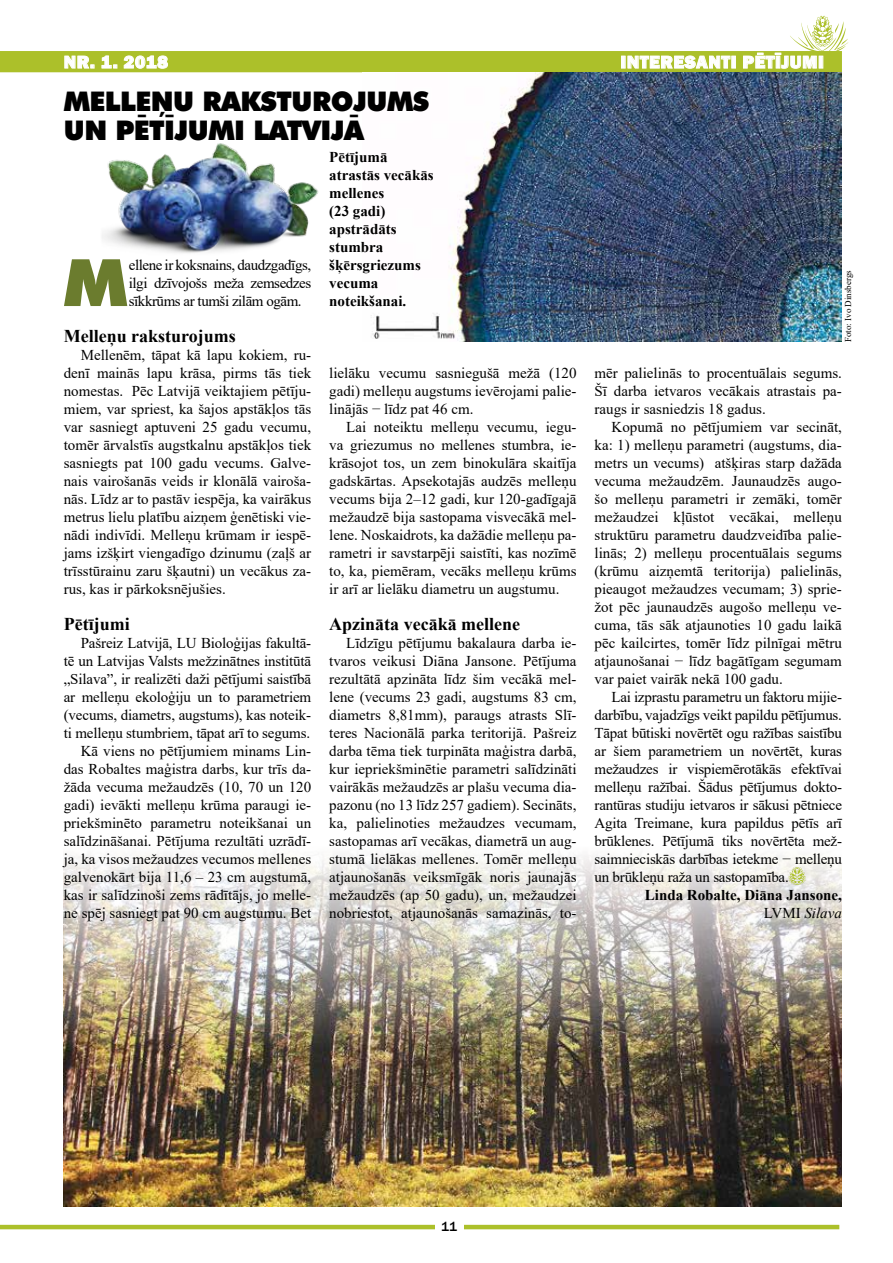
<style>
.page{position:relative;width:893px;height:1263px;background:#fff}
.page>*{position:absolute;margin:0;border:0;box-sizing:border-box;transform-origin:0 0}
.t1{font:900 65.4px "Futura TL";color:#6b7c2e}
.t2{font:900 27px/28.5px "Futura TL";letter-spacing:-.02em;color:#000}
.t3{font:700 18px "Times New Roman";color:#000}
.t4{font:800 18px "Franklin Gothic";letter-spacing:.04em;color:#fff}
.t5{font:15px/18px "Times New Roman";color:#000;text-align:justify}
.t6{font:700 15px/18px "Times New Roman";color:#000;text-align:right}
.t7{font:500 13.5px "Franklin Gothic";color:#000}
.t8{font:9px "Times New Roman";color:#000}
.s1{font-weight:400}
.s2{font-weight:400;font-style:italic}
</style>
<div class="page">
<hr style="left:0;top:1225px;width:839px;height:4px;background:#acc02a">
<div style="left:435px;top:1221px;width:28px;height:17px;background:#fff"></div>
<img style="left:64px;top:854px;width:778px;height:352px">
<div style="left:0;top:51px;width:842px;height:21px;background:#acc02a"></div>
<div style="left:621px;top:56px;width:5px;height:13px;border:1px solid #fff"></div>
<svg style="left:627px;top:55px;width:104px;height:14px"></svg>
<div style="left:731px;top:56px;width:5px;height:13px;border:1px solid #fff"></div>
<svg style="left:743px;top:16px;width:105px;height:53px"></svg>
<svg style="left:64px;top:55px;width:31px;height:14px"></svg>
<svg style="left:101px;top:55px;width:16px;height:14px"></svg>
<svg style="left:123px;top:55px;width:45px;height:14px"></svg>
<svg style="left:789px;top:867px;width:17px;height:18px"></svg>
<img style="left:371px;top:72px;width:471px;height:270px">
<img style="left:102px;top:143px;width:217px;height:110px">
<p class="t4" style="left:64px;top:50px;width:106px">NR. 1. 2018</p>
<p class="t4" style="left:620px;top:50px;width:205px">INTERESANTI PĒTĪJUMI</p>
<h2 class="t2" style="left:64px;top:86px;width:367px">MELLEŅU RAKSTUROJUMS<br>UN PĒTĪJUMI LATVIJĀ</h2>
<h1 class="t1" style="left:64px;top:238px;width:65px">M</h1>
<p class="t5" style="left:129px;top:256px;width:184px">ellene ir koksnains, daudzgadīgs, ilgi dzīvojošs meža zemsedzes sīkkrūms ar tumši zilām ogām.</p>
<p class="t3" style="left:64px;top:323px;width:174px">Melleņu raksturojums</p>
<p class="t5" style="left:64px;top:346px;width:249px;text-indent:17px">Mellenēm, tāpat kā lapu kokiem, ru&shy;denī mainās lapu krāsa, pirms tās tiek nomestas. Pēc Latvijā veiktajiem pētīju&shy;miem, var spriest, ka šajos apstākļos tās var sasniegt aptuveni 25 gadu vecumu, tomēr ārvalstīs augstkalnu apstākļos tiek sasniegts pat 100 gadu vecums. Galve&shy;nais vairošanās veids ir klonālā vairoša&shy;nās. Līdz ar to pastāv iespēja, ka vairākus metrus lielu platību aizņem ģenētiski vie&shy;nādi indivīdi. Melleņu krūmam ir iespē&shy;jams izšķirt viengadīgo dzinumu (zaļš ar trīsstūrainu zaru šķautni) un vecākus za&shy;rus, kas ir pārkoksnējušies.</p>
<p class="t3" style="left:64px;top:611px;width:67px">Pētījumi</p>
<p class="t5" style="left:64px;top:634px;width:249px;text-align:right">Pašreiz Latvijā, LU Bioloģijas fakultā-<br>tē un Latvijas Valsts mežzinātnes institūtā „Silava”, ir realizēti daži pētījumi saistībā ar melleņu ekoloģiju un to parametriem (vecums, diametrs, augstums), kas noteik&shy;ti melleņu stumbriem, tāpat arī to segums.<br>Kā viens no pētījumiem minams Lin&shy;das Robaltes maģistra darbs, kur trīs da&shy;žāda vecuma mežaudzēs (10, 70 un 120 gadi) ievākti melleņu krūma paraugi ie&shy;priekšminēto parametru noteikšanai un salīdzināšanai. Pētījuma rezultāti uzrādī&shy;ja, ka visos mežaudzes vecumos mellenes galvenokārt bija 11,6 – 23 cm augstumā, kas ir salīdzinoši zems rādītājs, jo melle&shy;ne spēj sasniegt pat 90 cm augstumu. Bet</p>
<p class="t6" style="left:329px;top:148px;width:106px;text-align:left">Pētījumā atrastās vecākās mellenes<br>(23 gadi) apstrādāts stumbra šķērsgriezums vecuma noteikšanai.</p>
<p class="t5" style="left:329px;top:364px;width:249px">lielāku vecumu sasniegušā mežā (120 gadi) melleņu augstums ievērojami palie&shy;linājās − līdz pat 46 cm.</p>
<p class="t5" style="left:329px;top:418px;width:249px;text-indent:17px">Lai noteiktu melleņu vecumu, iegu&shy;va griezumus no mellenes stumbra, ie&shy;krāsojot tos, un zem binokulāra skaitīja gadskārtas. Apsekotajās audzēs melleņu vecums bija 2–12 gadi, kur 120-gadīgajā mežaudzē bija sastopama visvecākā mel&shy;lene. Noskaidrots, ka dažādie melleņu pa&shy;rametri ir savstarpēji saistīti, kas nozīmē to, ka, piemēram, vecāks melleņu krūms ir arī ar lielāku diametru un augstumu.</p>
<p class="t3" style="left:329px;top:611px;width:192px">Apzināta vecākā mellene</p>
<p class="t5" style="left:329px;top:634px;width:249px;text-indent:17px">Līdzīgu pētījumu bakalaura darba ie&shy;tvaros veikusi Diāna Jansone. Pētījuma rezultātā apzināta līdz šim vecākā mel&shy;lene (vecums 23 gadi, augstums 83 cm, diametrs 8,81mm), paraugs atrasts Slī&shy;teres Nacionālā parka teritorijā. Pašreiz darba tēma tiek turpināta maģistra darbā, kur iepriekšminētie parametri salīdzināti vairākās mežaudzēs ar plašu vecuma dia&shy;pazonu (no 13 līdz 257 gadiem). Secināts, ka, palielinoties mežaudzes vecumam, sastopamas arī vecākas, diametrā un aug&shy;stumā lielākas mellenes. Tomēr melleņu atjaunošanās veiksmīgāk noris jaunajās mežaudzēs (ap 50 gadu), un, mežaudzei nobriestot, atjaunošanās samazinās, to-</p>
<p class="t8" style="left:842px;top:342px;width:73px;rotate:-90deg">Foto: Ivo Dinsbergs</p>
<p class="t5" style="left:595px;top:364px;width:249px">mēr palielinās to procentuālais segums.<br>Šī darba ietvaros vecākais atrastais pa&shy;raugs ir sasniedzis 18 gadus.</p>
<p class="t5" style="left:595px;top:418px;width:249px;text-indent:17px">Kopumā no pētījumiem var secināt, ka: 1) melleņu parametri (augstums, dia&shy;metrs un vecums) atšķiras starp dažāda vecuma mežaudzēm. Jaunaudzēs augo&shy;šo melleņu parametri ir zemāki, tomēr mežaudzei kļūstot vecākai, melleņu struktūru parametru daudzveidība palie&shy;linās; 2) melleņu procentuālais segums (krūmu aizņemtā teritorija) palielinās, pieaugot mežaudzes vecumam; 3) sprie&shy;žot pēc jaunaudzēs augošo melleņu ve&shy;cuma, tās sāk atjaunoties 10 gadu laikā pēc kailcirtes, tomēr līdz pilnīgai mētru atjaunošanai − līdz bagātīgam segumam var paiet vairāk nekā 100 gadu.</p>
<p class="t5" style="left:595px;top:688px;width:249px;text-indent:17px">Lai izprastu parametru un faktoru mijie&shy;darbību, vajadzīgs veikt papildu pētījumus.<br>Tāpat būtiski novērtēt ogu ražības saistību ar šiem parametriem un novērtēt, kuras mežaudzes ir vispiemērotākās efektīvai melleņu ražībai. Šādus pētījumus dokto&shy;rantūras studiju ietvaros ir sākusi pētniece Agita Treimane, kura papildus pētīs arī brūklenes. Pētījumā tiks novērtēta mež&shy;saimnieciskās darbības ietekme − melleņu un brūkleņu raža un sastopamība.</p>
<p class="t6" style="left:645px;top:886px;width:199px">Linda Robalte, Diāna Jansone,<br><span class="s1">LVMI</span> <span class="s2">Silava</span></p>
<p class="t7" style="left:441px;top:1218px;width:17px">11</p>
</div>
